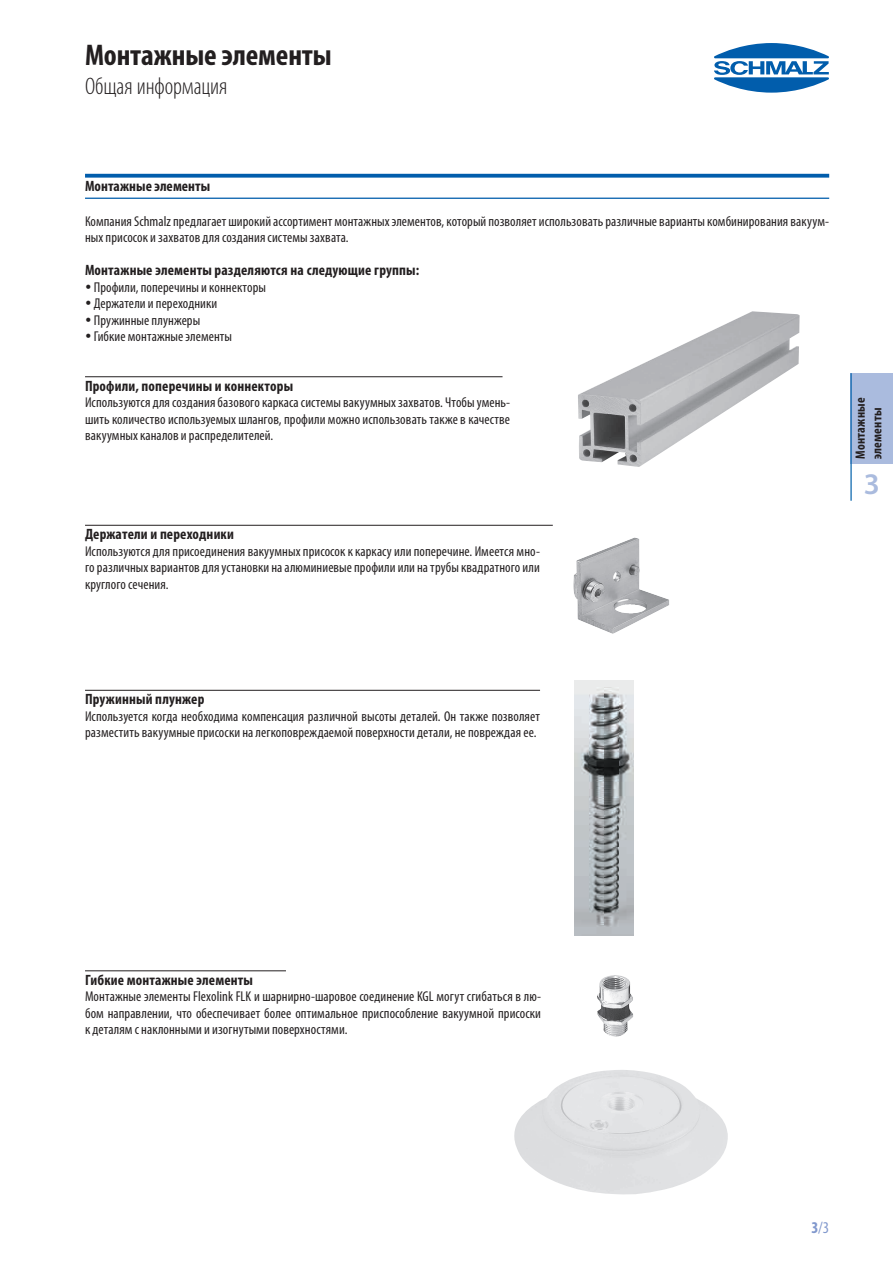
<style>
.page{position:relative;width:893px;height:1263px;background:#fff}
.page>*{position:absolute;margin:0;border:0;box-sizing:border-box;transform-origin:0 0}
.t1{font:700 condensed 30px "Myriad Pro";letter-spacing:-.005em;color:#231f20}
.t2{font:600 30px "Myriad Pro";color:#aabbde}
.t3{font:300 condensed 24px "Myriad Pro";letter-spacing:-.005em;color:#231f20}
.t4{font:condensed 16.5px "Myriad Pro";color:#8198cd}
.t5{font:700 condensed 15px "Myriad Pro";letter-spacing:.01em;color:#231f20}
.t6{font:condensed 14.25px/16.5px "Myriad Pro";letter-spacing:.005em;color:#231f20;text-align:justify}
.t7{font:700 condensed 13.5px/16.5px "Myriad Pro";letter-spacing:.015em;color:#231f20}
.s1{font-weight:700}
</style>
<div class="page">
<div style="left:850px;top:373px;width:43px;height:90px;background:#aabbde"></div>
<svg style="left:714px;top:43px;width:115px;height:50px"></svg>
<hr style="left:850px;top:373px;width:2px;height:128px;background:#0161aa">
<svg style="left:85px;top:174px;width:744px;height:4px;background:#196cb3"></svg>
<hr style="left:85px;top:198px;width:744px;height:1px;background:#015dac">
<hr style="left:85px;top:376px;width:417px;height:1px;background:#231f20">
<hr style="left:85px;top:525px;width:468px;height:1px;background:#231f20">
<hr style="left:85px;top:690px;width:455px;height:1px;background:#231f20">
<hr style="left:85px;top:970px;width:201px;height:1px;background:#231f20">
<img style="left:578px;top:311px;width:222px;height:156px">
<img style="left:514px;top:1070px;width:214px;height:125px">
<img style="left:573px;top:537px;width:96px;height:97px">
<img style="left:574px;top:681px;width:59px;height:254px">
<img style="left:597px;top:975px;width:36px;height:62px">
<h1 class="t1" style="left:85px;top:39px;width:248px">Монтажные элементы</h1>
<h2 class="t3" style="left:85px;top:73px;width:144px">Общая информация</h2>
<p class="t5" style="left:85px;top:178px;width:127px">Монтажные элементы</p>
<p class="t6" style="left:85px;top:213px;width:746px">Компания Schmalz предлагает широкий ассортимент монтажных элементов, который позволяет использовать различные варианты комбинирования вакуум&shy;ных присосок и захватов для создания системы захвата.</p>
<p class="t5" style="left:85px;top:262px;width:336px">Монтажные элементы разделяются на следующие группы:</p>
<p class="t6" style="left:85px;top:279px;width:182px">• Профили, поперечины и коннекторы</p>
<p class="t6" style="left:85px;top:296px;width:134px">• Держатели и переходники</p>
<p class="t6" style="left:85px;top:312px;width:117px">• Пружинные плунжеры</p>
<p class="t6" style="left:85px;top:329px;width:149px">• Гибкие монтажные элементы</p>
<p class="t5" style="left:85px;top:377px;width:210px">Профили, поперечины и коннекторы</p>
<p class="t6" style="left:85px;top:395px;width:427px">Используются для создания базового каркаса системы вакуумных захватов. Чтобы умень&shy;шить количество используемых шлангов, профили можно использовать также в качестве вакуумных каналов и распределителей.</p>
<p class="t5" style="left:85px;top:526px;width:150px">Держатели и переходники</p>
<p class="t6" style="left:85px;top:543px;width:456px">Используются для присоединения вакуумных присосок к каркасу или поперечине. Имеется мно&shy;го различных вариантов для установки на алюминиевые профили или на трубы квадратного или круглого сечения.</p>
<p class="t7" style="left:852px;top:459px;width:63px;rotate:-90deg">Монтажные элементы</p>
<h1 class="t2" style="left:864px;top:467px;width:18px">3</h1>
<p class="t5" style="left:85px;top:691px;width:121px">Пружинный плунжер</p>
<p class="t6" style="left:85px;top:708px;width:456px">Используется когда необходима компенсация различной высоты деталей. Он также позволяет разместить вакуумные присоски на легкоповреждаемой поверхности детали, не повреждая ее.</p>
<p class="t5" style="left:85px;top:971px;width:169px">Гибкие монтажные элементы</p>
<p class="t6" style="left:85px;top:989px;width:458px">Монтажные элементы Flexolink FLK и шарнирно-шаровое соединение KGL могут сгибаться в лю&shy;бом направлении, что обеспечивает более оптимальное приспособление вакуумной присоски к деталям с наклонными и изогнутыми поверхностями.</p>
<p class="t4" style="left:812px;top:1219px;width:19px"><span class="s1">3</span>/3</p>
</div>
